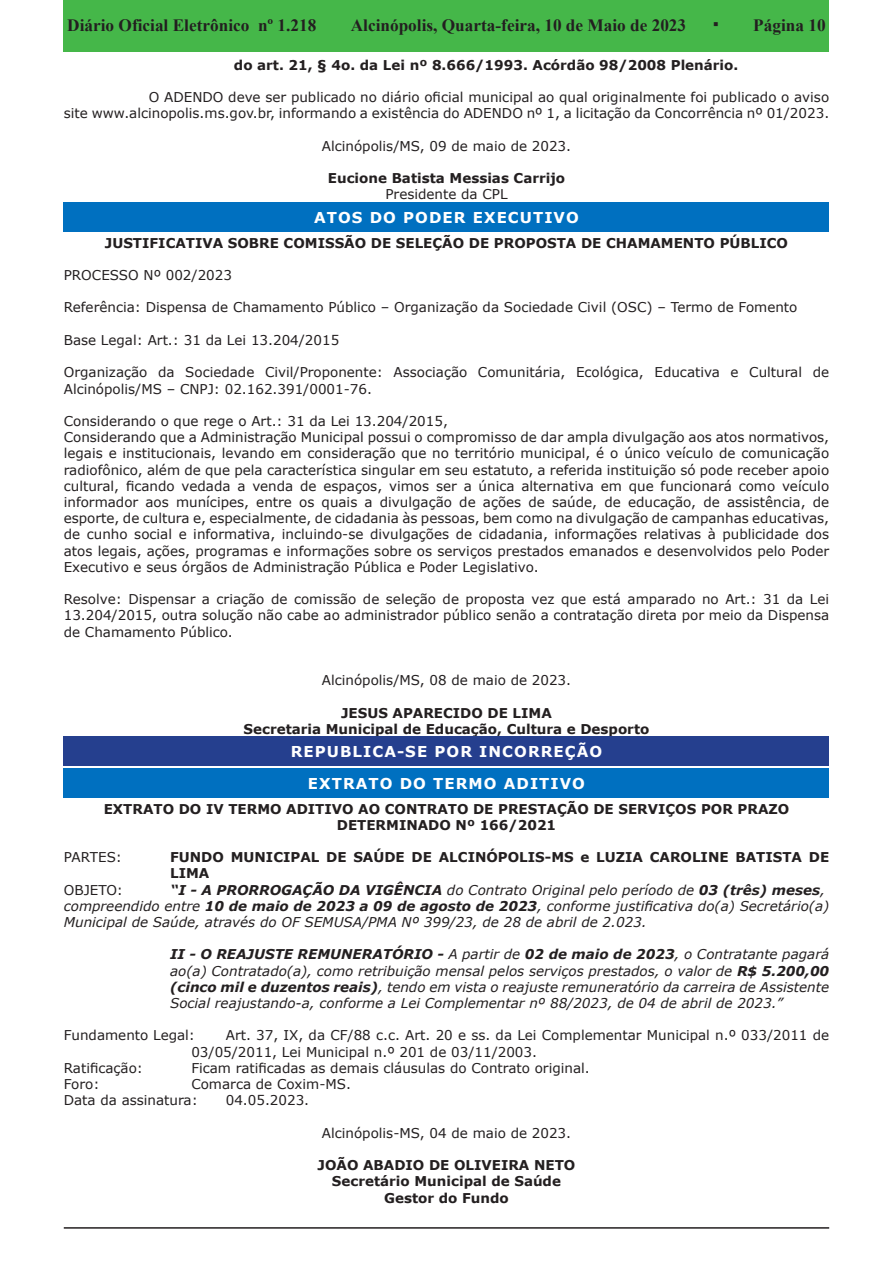
<style>
.page{position:relative;width:893px;height:1263px;background:#fff}
.page>*{position:absolute;margin:0;border:0;box-sizing:border-box;transform-origin:0 0}
.t1{font:700 17.25px "Times New Roman";color:#231f20}
.t2{font:700 15px "Verdana";letter-spacing:.07em;color:#fff}
.t3{font:13.5px/16.2px "Verdana";color:#231f20}
.t4{font:italic 13.5px/16.2px "Verdana";color:#231f20}
.t5{font:700 13.5px/16.2px "Verdana";color:#231f20;text-align:center}
.s1{font-family:"Verdana";font-size:21px}
.s2{font-weight:700}
</style>
<div class="page">
<div style="left:64px;top:0;width:765px;height:51px;background:#45b749"></div>
<hr style="left:64px;top:1227px;width:765px;height:2px;background:#231f20">
<div style="left:64px;top:202px;width:765px;height:29px;background:#0070c0"></div>
<div style="left:64px;top:736px;width:765px;height:29px;background:#253f8e"></div>
<div style="left:64px;top:768px;width:765px;height:29px;background:#0070c0"></div>
<p class="t1" style="left:67px;top:13px;width:251px">Diário Oficial Eletrônico nº 1.218</p>
<p class="t1" style="left:351px;top:13px;width:370px">Alcinópolis, Quarta-feira, 10 de Maio de 2023 <span class="s1">·</span></p>
<p class="t1" style="left:753px;top:13px;width:74px">Página 10</p>
<p class="t5" style="left:234px;top:57px;width:506px">do art. 21, § 4o. da Lei nº 8.666/1993. Acórdão 98/2008 Plenário.</p>
<p class="t3" style="left:64px;top:89px;width:767px;text-align:right">O ADENDO deve ser publicado no diário oficial municipal ao qual originalmente foi publicado o aviso<br>site www.alcinopolis.ms.gov.br, informando a existência do ADENDO nº 1, a licitação da Concorrência nº 01/2023.</p>
<p class="t3" style="left:322px;top:138px;width:251px">Alcinópolis/MS, 09 de maio de 2023.</p>
<p class="t5" style="left:328px;top:170px;width:239px">Eucione Batista Messias Carrijo</p>
<p class="t3" style="left:385px;top:186px;width:124px">Presidente da CPL</p>
<p class="t2" style="left:314px;top:206px;width:266px">ATOS DO PODER EXECUTIVO</p>
<p class="t5" style="left:105px;top:234px;width:685px">JUSTIFICATIVA SOBRE COMISSÃO DE SELEÇÃO DE PROPOSTA DE CHAMAMENTO PÚBLICO</p>
<p class="t3" style="left:64px;top:267px;width:170px">PROCESSO Nº 002/2023</p>
<p class="t3" style="left:64px;top:299px;width:735px">Referência: Dispensa de Chamamento Público – Organização da Sociedade Civil (OSC) – Termo de Fomento</p>
<p class="t3" style="left:64px;top:332px;width:277px">Base Legal: Art.: 31 da Lei 13.204/2015</p>
<p class="t3" style="left:64px;top:364px;width:767px">Organização da Sociedade Civil/Proponente: Associação Comunitária, Ecológica, Educativa e Cultural de<br>Alcinópolis/MS – CNPJ: 02.162.391/0001-76.</p>
<p class="t3" style="left:64px;top:413px;width:386px">Considerando o que rege o Art.: 31 da Lei 13.204/2015,</p>
<p class="t3" style="left:64px;top:429px;width:767px;text-align:justify">Considerando que a Administração Municipal possui o compromisso de dar ampla divulgação aos atos normativos, legais e institucionais, levando em consideração que no território municipal, é o único veículo de comunicação radiofônico, além de que pela característica singular em seu estatuto, a referida instituição só pode receber apoio cultural, ficando vedada a venda de espaços, vimos ser a única alternativa em que funcionará como veículo informador aos munícipes, entre os quais a divulgação de ações de saúde, de educação, de assistência, de esporte, de cultura e, especialmente, de cidadania às pessoas, bem como na divulgação de campanhas educativas, de cunho social e informativa, incluindo-se divulgações de cidadania, informações relativas à publicidade dos atos legais, ações, programas e informações sobre os serviços prestados emanados e desenvolvidos pelo Poder Executivo e seus órgãos de Administração Pública e Poder Legislativo.</p>
<p class="t3" style="left:64px;top:591px;width:767px;text-align:justify">Resolve: Dispensar a criação de comissão de seleção de proposta vez que está amparado no Art.: 31 da Lei 13.204/2015, outra solução não cabe ao administrador público senão a contratação direta por meio da Dispensa de Chamamento Público.</p>
<p class="t3" style="left:322px;top:672px;width:251px">Alcinópolis/MS, 08 de maio de 2023.</p>
<p class="t5" style="left:341px;top:704px;width:212px">JESUS APARECIDO DE LIMA</p>
<p class="t5" style="left:244px;top:720px;width:407px">Secretaria Municipal de Educação, Cultura e Desporto</p>
<p class="t2" style="left:291px;top:740px;width:313px">REPUBLICA-SE POR INCORREÇÃO</p>
<p class="t2" style="left:308px;top:772px;width:279px">EXTRATO DO TERMO ADITIVO</p>
<p class="t5" style="left:104px;top:800px;width:687px">EXTRATO DO IV TERMO ADITIVO AO CONTRATO DE PRESTAÇÃO DE SERVIÇOS POR PRAZO<br>DETERMINADO Nº 166/2021</p>
<p class="t3" style="left:64px;top:849px;width:60px">PARTES:</p>
<p class="t5" style="left:170px;top:849px;width:661px;text-align:left">FUNDO MUNICIPAL DE SAÚDE DE ALCINÓPOLIS-MS e LUZIA CAROLINE BATISTA DE<br>LIMA</p>
<p class="t3" style="left:64px;top:881px;width:61px">OBJETO:</p>
<p class="t4" style="left:64px;top:881px;width:767px;text-indent:107px"><span class="s2">“I - A PRORROGAÇÃO DA VIGÊNCIA</span> do Contrato Original pelo período de <span class="s2">03 (três) meses</span>, compreendido entre <span class="s2">10 de maio de 2023 a 09 de agosto de 2023</span>, conforme justificativa do(a) Secretário(a)<br>Municipal de Saúde, através do OF SEMUSA/PMA Nº 399/23, de 28 de abril de 2.023.</p>
<p class="t4" style="left:170px;top:946px;width:661px;text-align:justify"><span class="s2">II - O REAJUSTE REMUNERATÓRIO -</span> A partir de <span class="s2">02 de maio de 2023</span>, o Contratante pagará ao(a) Contratado(a), como retribuição mensal pelos serviços prestados, o valor de <span class="s2">R$ 5.200,00 (cinco mil e duzentos reais)</span>, tendo em vista o reajuste remuneratório da carreira de Assistente Social reajustando-a, conforme a Lei Complementar nº 88/2023, de 04 de abril de 2023.”</p>
<p class="t3" style="left:64px;top:1027px;width:133px">Fundamento Legal:</p>
<p class="t3" style="left:191px;top:1027px;width:639px;text-indent:34px">Art. 37, IX, da CF/88 c.c. Art. 20 e ss. da Lei Complementar Municipal n.º 033/2011 de<br>03/05/2011, Lei Municipal n.º 201 de 03/11/2003.</p>
<p class="t3" style="left:64px;top:1060px;width:81px">Ratificação:</p>
<p class="t3" style="left:191px;top:1060px;width:400px">Ficam ratificadas as demais cláusulas do Contrato original.</p>
<p class="t3" style="left:64px;top:1076px;width:37px">Foro:</p>
<p class="t3" style="left:191px;top:1076px;width:161px">Comarca de Coxim-MS.</p>
<p class="t3" style="left:64px;top:1092px;width:136px">Data da assinatura:</p>
<p class="t3" style="left:226px;top:1092px;width:85px">04.05.2023.</p>
<p class="t3" style="left:322px;top:1124px;width:251px">Alcinópolis-MS, 04 de maio de 2023.</p>
<p class="t5" style="left:318px;top:1157px;width:259px">JOÃO ABADIO DE OLIVEIRA NETO</p>
<p class="t5" style="left:332px;top:1173px;width:231px">Secretário Municipal de Saúde</p>
<p class="t5" style="left:384px;top:1189px;width:126px">Gestor do Fundo</p>
</div>
